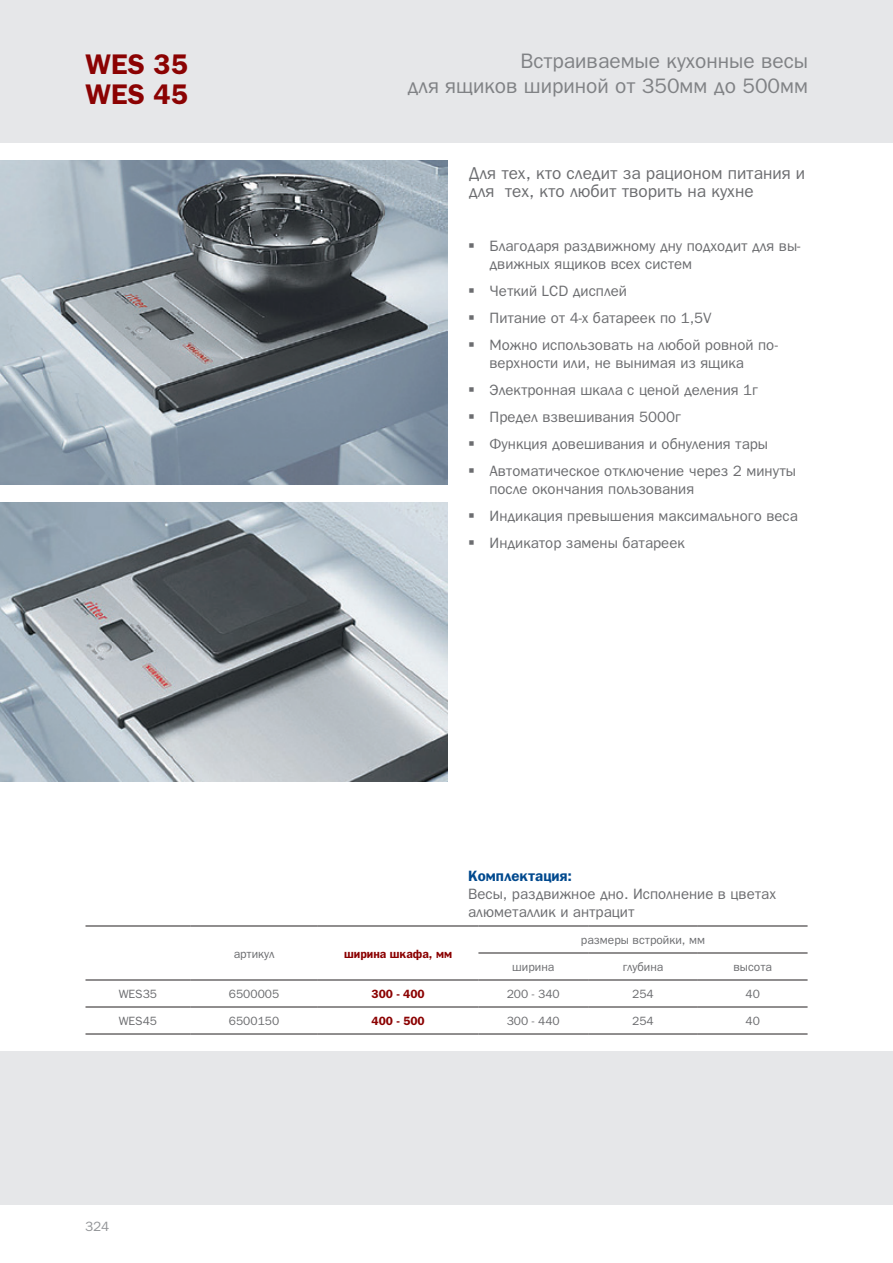
<style>
.page{position:relative;width:893px;height:1263px;background:#fff}
.page>*{position:absolute;margin:0;border:0;box-sizing:border-box;transform-origin:0 0}
.t1{font:700 28.5px "Bloknot C";color:#8b0202}
.t2{font:21px/25.2px "Bloknot C";color:#808285;text-align:right}
.primenenie{font:17.25px/18px "Bloknot C";color:#6c6d70}
.osnovnoj{font:15px/18px "Bloknot C";color:#6c6d70}
.osnovnoj-2{font:700 15px "Bloknot C";color:#01498e}
.t3{font:13.5px "Bloknot C";color:#939598}
.tablica{font:12px "Bloknot C";color:#6c6d70}
.Обычный{font:700 12px "Bloknot C";color:#8b0202}
</style>
<div class="page">
<div style="left:0;top:0;width:893px;height:143px;background:#e6e7e9"></div>
<div style="left:0;top:1052px;width:893px;height:153px;background:#e6e7e9"></div>
<img style="left:0;top:160px;width:447px;height:324px">
<img style="left:0;top:502px;width:448px;height:280px">
<hr style="left:86px;top:926px;width:104px;height:1px;background:#231f20">
<hr style="left:190px;top:926px;width:128px;height:1px;background:#231f20">
<hr style="left:318px;top:926px;width:160px;height:1px;background:#231f20">
<hr style="left:478px;top:926px;width:110px;height:1px;background:#231f20">
<hr style="left:588px;top:926px;width:110px;height:1px;background:#231f20">
<hr style="left:698px;top:926px;width:110px;height:1px;background:#231f20">
<hr style="left:86px;top:980px;width:104px;height:1px;background:#231f20">
<hr style="left:190px;top:980px;width:128px;height:1px;background:#231f20">
<hr style="left:318px;top:980px;width:160px;height:1px;background:#231f20">
<hr style="left:478px;top:980px;width:110px;height:1px;background:#231f20">
<hr style="left:588px;top:980px;width:110px;height:1px;background:#231f20">
<hr style="left:698px;top:980px;width:110px;height:1px;background:#231f20">
<hr style="left:86px;top:1034px;width:104px;height:1px;background:#231f20">
<hr style="left:190px;top:1034px;width:128px;height:1px;background:#231f20">
<hr style="left:318px;top:1034px;width:160px;height:1px;background:#231f20">
<hr style="left:478px;top:1034px;width:110px;height:1px;background:#231f20">
<hr style="left:588px;top:1034px;width:110px;height:1px;background:#231f20">
<hr style="left:698px;top:1034px;width:110px;height:1px;background:#231f20">
<hr style="left:86px;top:1007px;width:104px;height:1px;background:#231f20">
<hr style="left:190px;top:1007px;width:128px;height:1px;background:#231f20">
<hr style="left:318px;top:1007px;width:160px;height:1px;background:#231f20">
<hr style="left:478px;top:1007px;width:110px;height:1px;background:#231f20">
<hr style="left:588px;top:1007px;width:110px;height:1px;background:#231f20">
<hr style="left:698px;top:1007px;width:110px;height:1px;background:#231f20">
<hr style="left:478px;top:953px;width:110px;height:1px;background:#231f20">
<hr style="left:588px;top:953px;width:110px;height:1px;background:#231f20">
<hr style="left:698px;top:953px;width:110px;height:1px;background:#231f20">
<p class="t1" style="left:86px;top:48px;width:104px">WES 35</p>
<p class="t1" style="left:86px;top:78px;width:104px">WES 45</p>
<p class="t2" style="left:408px;top:48px;width:402px">Встраиваемые кухонные весы<br>для ящиков шириной от 350мм до 500мм</p>
<p class="primenenie" style="left:469px;top:163px;width:338px">Для тех, кто следит за рационом питания и для тех, кто любит творить на кухне</p>
<p class="osnovnoj" style="left:489px;top:236px;width:313px">Благодаря раздвижному дну подходит для вы&shy;движных ящиков всех систем</p>
<p class="osnovnoj" style="left:489px;top:281px;width:139px">Четкий LCD дисплей</p>
<p class="osnovnoj" style="left:489px;top:308px;width:224px">Питание от 4-х батареек по 1,5V</p>
<p class="osnovnoj" style="left:489px;top:335px;width:290px">Можно использовать на любой ровной по&shy;верхности или, не вынимая из ящика</p>
<p class="osnovnoj" style="left:489px;top:380px;width:270px">Электронная шкала с ценой деления 1г</p>
<p class="osnovnoj" style="left:489px;top:407px;width:193px">Предел взвешивания 5000г</p>
<p class="osnovnoj" style="left:489px;top:434px;width:280px">Функция довешивания и обнуления тары</p>
<p class="osnovnoj" style="left:489px;top:461px;width:308px">Автоматическое отключение через 2 минуты после окончания пользования</p>
<p class="osnovnoj" style="left:489px;top:506px;width:310px">Индикация превышения максимального веса</p>
<p class="osnovnoj" style="left:489px;top:533px;width:197px">Индикатор замены батареек</p>
<p class="tablica" style="left:234px;top:947px;width:42px">артикул</p>
<p class="Обычный" style="left:344px;top:947px;width:109px">ширина шкафа, мм</p>
<p class="osnovnoj-2" style="left:468px;top:867px;width:105px">Комплектация:</p>
<p class="osnovnoj" style="left:468px;top:884px;width:309px">Весы, раздвижное дно. Исполнение в цветах алюметаллик и антрацит</p>
<p class="tablica" style="left:581px;top:933px;width:126px">размеры встройки, мм</p>
<p class="tablica" style="left:512px;top:960px;width:44px">ширина</p>
<p class="tablica" style="left:623px;top:960px;width:42px">глубина</p>
<p class="tablica" style="left:733px;top:960px;width:40px">высота</p>
<p class="tablica" style="left:119px;top:987px;width:40px">WES35</p>
<p class="tablica" style="left:229px;top:987px;width:52px">6500005</p>
<p class="Обычный" style="left:371px;top:987px;width:55px">300 - 400</p>
<p class="tablica" style="left:507px;top:987px;width:55px">200 - 340</p>
<p class="tablica" style="left:632px;top:987px;width:23px">254</p>
<p class="tablica" style="left:745px;top:987px;width:16px">40</p>
<p class="tablica" style="left:119px;top:1014px;width:40px">WES45</p>
<p class="tablica" style="left:229px;top:1014px;width:52px">6500150</p>
<p class="Обычный" style="left:371px;top:1014px;width:55px">400 - 500</p>
<p class="tablica" style="left:507px;top:1014px;width:55px">300 - 440</p>
<p class="tablica" style="left:632px;top:1014px;width:23px">254</p>
<p class="tablica" style="left:745px;top:1014px;width:16px">40</p>
<p class="t3" style="left:85px;top:1218px;width:26px">324</p>
</div>
